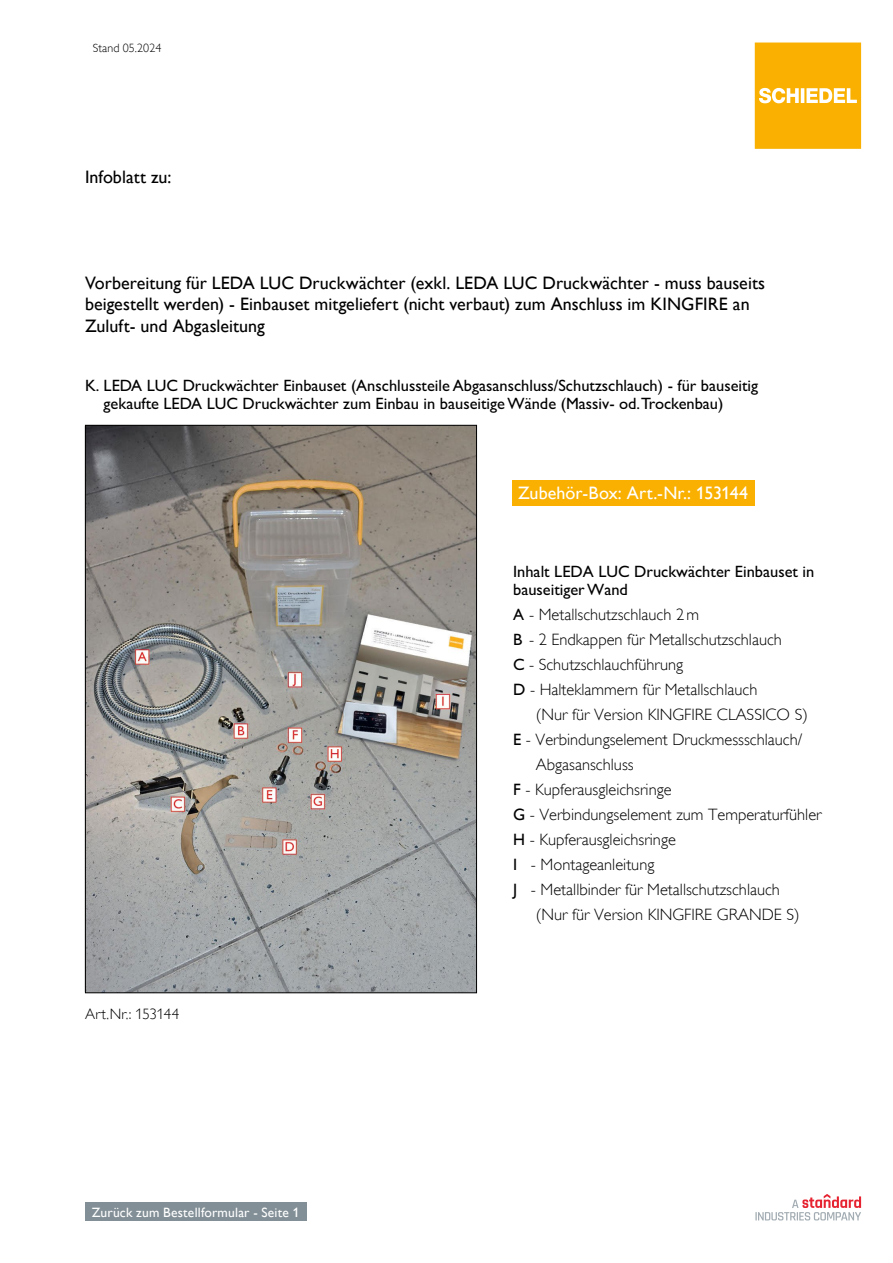
<style>
.page{position:relative;width:893px;height:1263px;background:#fff}
.page>*{position:absolute;margin:0;border:0;box-sizing:border-box;transform-origin:0 0}
.t1{font:18px/21.6px "Gill Alt One";letter-spacing:.005em;color:#000}
.t2{font:18px "Gill Alt One";color:#fff}
.t3{font:300 16.35px "Gill Sans";color:#000}
.t4{font:16.35px/18px "Gill Alt One";color:#000}
.t5{font:16.35px/25px "Gill Alt One MT Light";color:#000}
.t6{font:15px "Gill Alt One MT Light";letter-spacing:.005em;color:#000}
.t7{font:13.5px "Gill Alt One";letter-spacing:.015em;color:#fff}
.t8{font:12px "Gill Alt One MT Light";letter-spacing:.01em;color:#000}
.s1{font-family:"Gill Alt One"}
.s2{font-family:"Gill Alt One";font-weight:400}
.s3{font-family:"Gill Alt One MT Light";font-weight:400}
.s4{font-weight:400}
</style>
<div class="page">
<svg style="left:755px;top:43px;width:106px;height:106px"></svg>
<svg style="left:755px;top:1194px;width:106px;height:26px"></svg>
<div style="left:85px;top:1202px;width:221px;height:18px;background:#828f96"></div>
<div style="left:512px;top:480px;width:243px;height:25px;background:#f9b000"></div>
<img style="left:87px;top:427px;width:388px;height:564px">
<p class="t8" style="left:93px;top:41px;width:70px">Stand 05.2024</p>
<p class="t1" style="left:85px;top:166px;width:88px">Infoblatt zu:</p>
<p class="t1" style="left:85px;top:272px;width:682px">Vorbereitung für LEDA LUC Druckwächter (exkl. LEDA LUC Druckwächter - muss bauseits beigestellt werden) - Einbauset mitgeliefert (nicht verbaut) zum Anschluss im KINGFIRE an<br>Zuluft- und Abgasleitung</p>
<p class="t4" style="left:104px;top:376px;width:656px;text-indent:-19px">K. LEDA LUC Druckwächter Einbauset (Anschlussteile Abgasanschluss/Schutzschlauch) - für bauseitig gekaufte LEDA LUC Druckwächter zum Einbau in bauseitige Wände (Massiv- od.Trockenbau)</p>
<p class="t2" style="left:518px;top:482px;width:232px">Zubehör-Box: Art.-Nr.: 153144</p>
<p class="t6" style="left:85px;top:1005px;width:96px">Art.Nr.: 153144</p>
<p class="t7" style="left:92px;top:1204px;width:209px">Zurück zum Bestellformular - Seite 1</p>
<p class="t4" style="left:513px;top:562px;width:303px">Inhalt LEDA LUC Druckwächter Einbauset in bauseitiger Wand</p>
<p class="t5" style="left:513px;top:601px;width:270px"><span class="s1">A</span> - Metallschutzschlauch 2m<br><span class="s1">B</span> - 2 Endkappen für Metallschutzschlauch</p>
<p class="t3" style="left:513px;top:655px;width:172px"><span class="s2">C</span> <span class="s3">-</span> Schutzschlauchführung</p>
<p class="t3" style="left:513px;top:680px;width:246px"><span class="s4">D</span> - Halteklammern für Metallschlauch</p>
<p class="t3" style="left:536px;top:705px;width:273px">(Nur für Version KINGFIRE CLASSICO S)</p>
<p class="t3" style="left:513px;top:730px;width:291px"><span class="s4">E</span> - Verbindungselement Druckmessschlauch/</p>
<p class="t3" style="left:536px;top:755px;width:99px">Abgasanschluss</p>
<p class="t3" style="left:513px;top:780px;width:160px"><span class="s4">F</span> - Kupferausgleichsringe</p>
<p class="t3" style="left:513px;top:805px;width:310px"><span class="s4">G</span> - Verbindungselement zum Temperaturfühler</p>
<p class="t3" style="left:513px;top:830px;width:164px"><span class="s4">H</span> - Kupferausgleichsringe</p>
<p class="t3" style="left:513px;top:855px;width:143px"><span class="s4">I</span> - Montageanleitung</p>
<p class="t3" style="left:513px;top:880px;width:268px"><span class="s4">J</span> - Metallbinder für Metallschutzschlauch</p>
<p class="t3" style="left:536px;top:905px;width:265px">(Nur für Version KINGFIRE GRANDE S)</p>
</div>
